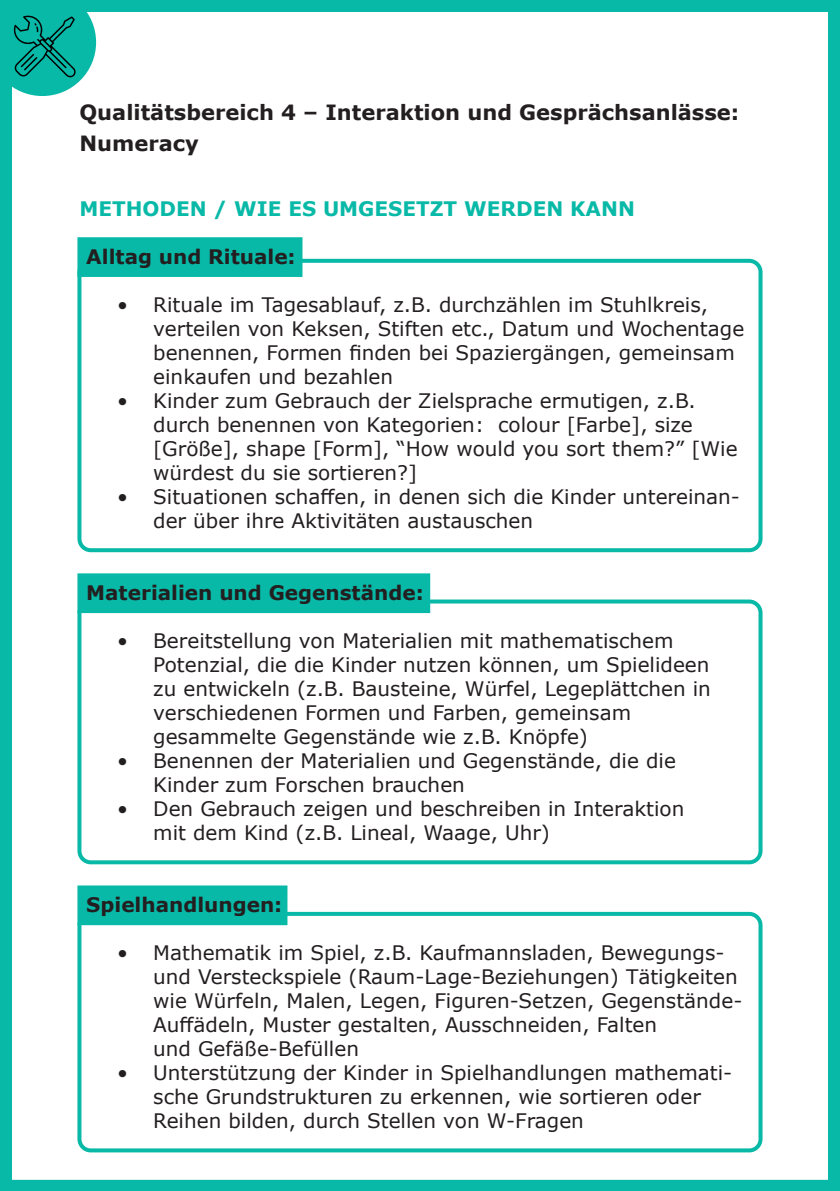
<style>
.page{position:relative;width:840px;height:1191px;background:#fff}
.page>*{position:absolute;margin:0;border:0;box-sizing:border-box;transform-origin:0 0}
.t1{font:700 21px "Verdana";color:#231f20}
.t2{font:20px/24px "Verdana";color:#231f20}
.t3{font:700 20px "Verdana";color:#231f20}
.t4{font:700 20px "Verdana";color:#08b9a7}
</style>
<div class="page">
<div style="left:77px;top:259px;width:685px;height:293px;border:4px solid #08b9a7;border-radius:11px"></div>
<div style="left:77px;top:599px;width:685px;height:265px;border:4px solid #08b9a7;border-radius:11px"></div>
<div style="left:77px;top:912px;width:685px;height:240px;border:4px solid #08b9a7;border-radius:11px"></div>
<svg style="left:77px;top:237px;width:227px;height:42px"></svg>
<svg style="left:77px;top:573px;width:355px;height:42px"></svg>
<svg style="left:77px;top:885px;width:212px;height:42px"></svg>
<div style="left:0;top:0;width:839px;height:1191px;border:12px solid #08b9a7"></div>
<svg style="left:0;top:0;width:96px;height:96px"></svg>
<p class="t1" style="left:79px;top:97px;width:661px">Qualitätsbereich 4 – Interaktion und Gesprächsanlässe:</p>
<p class="t1" style="left:79px;top:129px;width:121px">Numeracy</p>
<p class="t4" style="left:79px;top:195px;width:556px">METHODEN / WIE ES UMGESETZT WERDEN KANN</p>
<p class="t3" style="left:86px;top:243px;width:211px">Alltag und Rituale:</p>
<p class="t2" style="left:153px;top:293px;width:592px;text-indent:-36px">• Rituale im Tagesablauf, z.B. durchzählen im Stuhlkreis, verteilen von Keksen, Stiften etc., Datum und Wochentage benennen, Formen finden bei Spaziergängen, gemeinsam einkaufen und bezahlen</p>
<p class="t2" style="left:153px;top:389px;width:585px;text-indent:-36px">• Kinder zum Gebrauch der Zielsprache ermutigen, z.B. durch benennen von Kategorien: colour [Farbe], size [Größe], shape [Form], “How would you sort them?” [Wie würdest du sie sortieren?]</p>
<p class="t2" style="left:153px;top:485px;width:588px;text-indent:-36px">• Situationen schaffen, in denen sich die Kinder untereinan&shy;der über ihre Aktivitäten austauschen</p>
<p class="t3" style="left:86px;top:579px;width:339px">Materialien und Gegenstände:</p>
<p class="t2" style="left:153px;top:629px;width:559px;text-indent:-36px">• Bereitstellung von Materialien mit mathematischem Potenzial, die die Kinder nutzen können, um Spielideen zu entwickeln (z.B. Bausteine, Würfel, Legeplättchen in verschiedenen Formen und Farben, gemeinsam gesammelte Gegenstände wie z.B. Knöpfe)</p>
<p class="t2" style="left:153px;top:749px;width:524px;text-indent:-36px">• Benennen der Materialien und Gegenstände, die die<br>Kinder zum Forschen brauchen</p>
<p class="t2" style="left:153px;top:797px;width:532px;text-indent:-36px">• Den Gebrauch zeigen und beschreiben in Interaktion mit dem Kind (z.B. Lineal, Waage, Uhr)</p>
<p class="t3" style="left:86px;top:891px;width:197px">Spielhandlungen:</p>
<p class="t2" style="left:153px;top:941px;width:590px;text-indent:-36px">• Mathematik im Spiel, z.B. Kaufmannsladen, Bewegungs&shy;und Versteckspiele (Raum-Lage-Beziehungen) Tätigkeiten wie Würfeln, Malen, Legen, Figuren-Setzen, Gegenstände-Auffädeln, Muster gestalten, Ausschneiden, Falten<br>und Gefäße-Befüllen</p>
<p class="t2" style="left:153px;top:1061px;width:580px;text-indent:-36px">• Unterstützung der Kinder in Spielhandlungen mathemati&shy;sche Grundstrukturen zu erkennen, wie sortieren oder<br>Reihen bilden, durch Stellen von W-Fragen</p>
</div>
